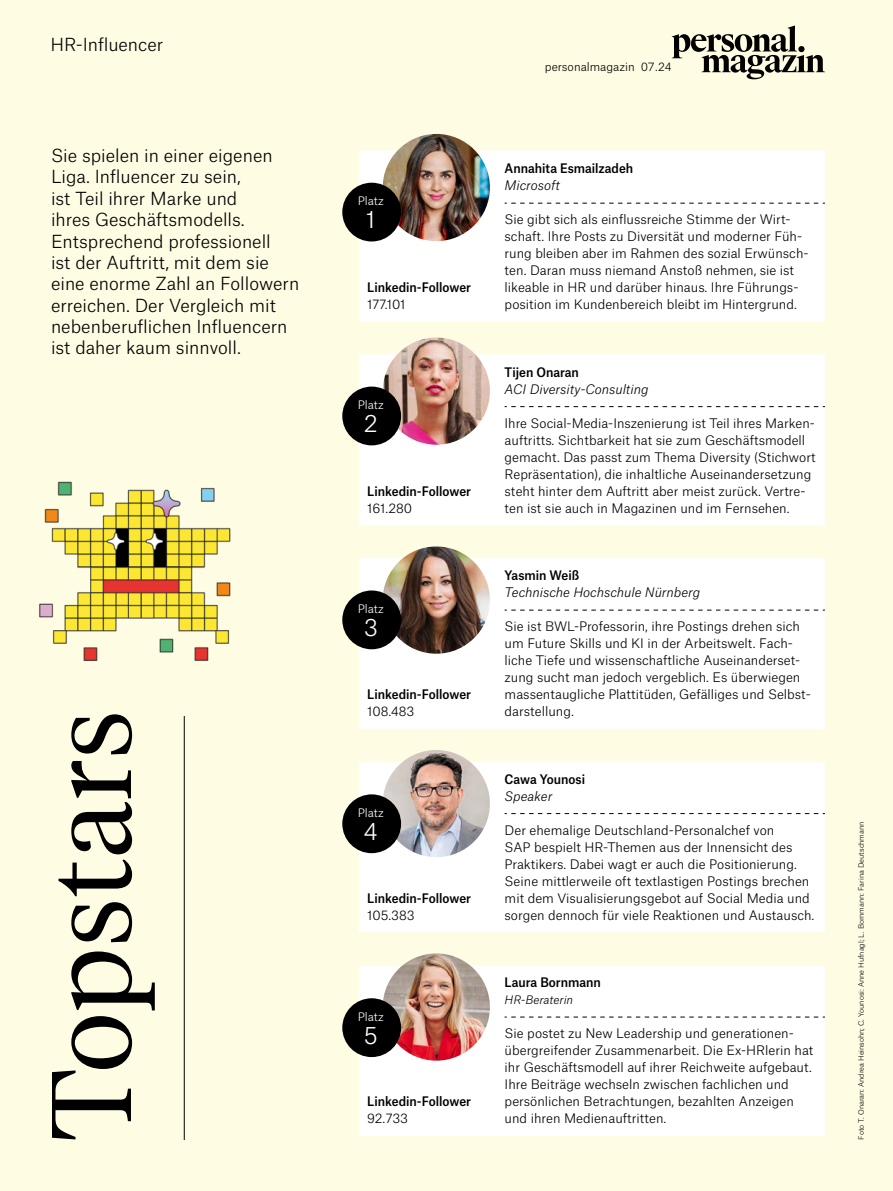
<style>
.page{position:relative;width:893px;height:1191px;background:#fffce4}
.page>*{position:absolute;margin:0;border:0;box-sizing:border-box;transform-origin:0 0}
.t1{font:300 112.5px "Tiempos Headline";letter-spacing:.015em;color:#000}
.t2{font:300 22.8px "Atlas Grotesk";color:#fff}
.t3{font:300 17.25px/21.3px "Atlas Grotesk";color:#000}
.t4{font:300 12.6px/17px "Atlas Grotesk";color:#000}
.t5{font:500 12.6px "Atlas Grotesk";color:#000;scale:.93 1}
.t6{font:italic 300 12.6px "Atlas Grotesk";color:#000}
.t7{font:300 11.25px "Atlas Grotesk";letter-spacing:-.005em;color:#fff}
.t8{font:300 11.25px "Atlas Grotesk";color:#000}
.t9{font:italic 300 11.25px "Atlas Grotesk";color:#000}
.t10{font:300 7.05px "Atlas Grotesk";color:#000}
</style>
<div class="page">
<div style="left:359px;top:150px;width:466px;height:172px;background:#fff"></div>
<svg style="left:505px;top:203px;width:320px;height:1px"></svg>
<img style="left:383px;top:134px;width:107px;height:107px;border-radius:54px">
<div style="left:342px;top:183px;width:59px;height:58px;background:#000;border-radius:50%"></div>
<div style="left:359px;top:558px;width:466px;height:171px;background:#fff"></div>
<svg style="left:505px;top:610px;width:320px;height:1px"></svg>
<img style="left:383px;top:546px;width:107px;height:107px;border-radius:54px">
<div style="left:342px;top:590px;width:59px;height:59px;background:#000;border-radius:50%"></div>
<div style="left:359px;top:354px;width:466px;height:171px;background:#fff"></div>
<svg style="left:505px;top:406px;width:320px;height:1px"></svg>
<img style="left:383px;top:337px;width:107px;height:108px;border-radius:54px">
<div style="left:342px;top:386px;width:59px;height:59px;background:#000;border-radius:50%"></div>
<div style="left:359px;top:762px;width:466px;height:170px;background:#fff"></div>
<svg style="left:505px;top:813px;width:320px;height:1px"></svg>
<img style="left:383px;top:750px;width:107px;height:107px;border-radius:54px">
<div style="left:342px;top:794px;width:59px;height:59px;background:#000;border-radius:50%"></div>
<div style="left:359px;top:966px;width:466px;height:169px;background:#fff"></div>
<svg style="left:505px;top:1016px;width:320px;height:1px"></svg>
<img style="left:383px;top:953px;width:107px;height:107px;border-radius:54px">
<div style="left:342px;top:998px;width:59px;height:59px;background:#000;border-radius:50%"></div>
<hr style="left:184px;top:716px;width:1px;height:424px;background:#000">
<img style="left:39px;top:481px;width:192px;height:180px">
<svg style="left:672px;top:26px;width:153px;height:53px"></svg>
<h3 class="t3" style="left:51px;top:32px;width:114px">HR-Influencer</h3>
<p class="t3" style="left:51px;top:143px;width:250px">Sie spielen in einer eigenen<br>Liga. Influencer zu sein,<br>ist Teil ihrer Marke und<br>ihres Geschäftsmodells.<br>Entsprechend professionell<br>ist der Auftritt, mit dem sie eine enorme Zahl an Followern erreichen. Der Vergleich mit nebenberuflichen Influencern ist daher kaum sinnvoll.</p>
<h1 class="t1" style="left:15px;top:1141px;width:432px;rotate:-90deg">Topstars</h1>
<p class="t8" style="left:545px;top:58px;width:128px">personalmagazin 07.24</p>
<p class="t7" style="left:358px;top:192px;width:28px">Platz</p>
<h2 class="t2" style="left:366px;top:202px;width:11px">1</h2>
<p class="t5" style="left:367px;top:277px;width:113px">Linkedin-Follower</p>
<p class="t4" style="left:367px;top:294px;width:40px">177.101</p>
<p class="t7" style="left:358px;top:396px;width:28px">Platz</p>
<h2 class="t2" style="left:364px;top:405px;width:15px">2</h2>
<p class="t5" style="left:367px;top:480px;width:113px">Linkedin-Follower</p>
<p class="t4" style="left:367px;top:498px;width:46px">161.280</p>
<p class="t7" style="left:358px;top:599px;width:28px">Platz</p>
<h2 class="t2" style="left:364px;top:609px;width:16px">3</h2>
<p class="t5" style="left:367px;top:684px;width:113px">Linkedin-Follower</p>
<p class="t4" style="left:367px;top:701px;width:49px">108.483</p>
<p class="t7" style="left:358px;top:803px;width:28px">Platz</p>
<h2 class="t2" style="left:364px;top:813px;width:15px">4</h2>
<p class="t5" style="left:367px;top:887px;width:113px">Linkedin-Follower</p>
<p class="t4" style="left:367px;top:905px;width:49px">105.383</p>
<p class="t7" style="left:358px;top:1007px;width:28px">Platz</p>
<h2 class="t2" style="left:364px;top:1017px;width:16px">5</h2>
<p class="t5" style="left:367px;top:1091px;width:113px">Linkedin-Follower</p>
<p class="t4" style="left:367px;top:1108px;width:42px">92.733</p>
<p class="t5" style="left:505px;top:158px;width:140px">Annahita Esmailzadeh</p>
<p class="t6" style="left:505px;top:176px;width:57px">Microsoft</p>
<p class="t4" style="left:505px;top:210px;width:305px">Sie gibt sich als einflussreiche Stimme der Wirt&shy;schaft. Ihre Posts zu Diversität und moderner Füh&shy;rung bleiben aber im Rahmen des sozial Erwünsch&shy;ten. Daran muss niemand Anstoß nehmen, sie ist likeable in HR und darüber hinaus. Ihre Führungs&shy;position im Kundenbereich bleibt im Hintergrund.</p>
<p class="t5" style="left:505px;top:362px;width:81px">Tijen Onaran</p>
<p class="t6" style="left:505px;top:379px;width:145px">ACI Diversity-Consulting</p>
<p class="t4" style="left:505px;top:413px;width:313px">Ihre Social-Media-Inszenierung ist Teil ihres Marken&shy;auftritts. Sichtbarkeit hat sie zum Geschäftsmodell gemacht. Das passt zum Thema Diversity (Stichwort Repräsentation), die inhaltliche Auseinandersetzung steht hinter dem Auftritt aber meist zurück. Vertre&shy;ten ist sie auch in Magazinen und im Fernsehen.</p>
<p class="t5" style="left:505px;top:565px;width:82px">Yasmin Weiß</p>
<p class="t6" style="left:505px;top:582px;width:197px">Technische Hochschule Nürnberg</p>
<p class="t4" style="left:505px;top:617px;width:308px">Sie ist BWL-Professorin, ihre Postings drehen sich um Future Skills und KI in der Arbeitswelt. Fach&shy;liche Tiefe und wissenschaftliche Auseinanderset&shy;zung sucht man jedoch vergeblich. Es überwiegen massentaugliche Plattitüden, Gefälliges und Selbst&shy;darstellung.</p>
<p class="t5" style="left:505px;top:768px;width:88px">Cawa Younosi</p>
<p class="t6" style="left:505px;top:786px;width:49px">Speaker</p>
<p class="t4" style="left:505px;top:820px;width:311px">Der ehemalige Deutschland-Personalchef von<br>SAP bespielt HR-Themen aus der Innensicht des Praktikers. Dabei wagt er auch die Positionierung.<br>Seine mittlerweile oft textlastigen Postings brechen mit dem Visualisierungsgebot auf Social Media und sorgen dennoch für viele Reaktionen und Austausch.</p>
<p class="t5" style="left:505px;top:972px;width:105px">Laura Bornmann</p>
<p class="t9" style="left:505px;top:991px;width:70px">HR-Beraterin</p>
<p class="t4" style="left:505px;top:1023px;width:310px">Sie postet zu New Leadership und generationen&shy;übergreifender Zusammenarbeit. Die Ex-HRlerin hat ihr Geschäftsmodell auf ihrer Reichweite aufgebaut.<br>Ihre Beiträge wechseln zwischen fachlichen und persönlichen Betrachtungen, bezahlten Anzeigen und ihren Medienauftritten.</p>
<p class="t10" style="left:856px;top:1139px;width:319px;rotate:-90deg">Foto T. Onaran: Andrea Heinsohn; C. Younosi: Anne Hufnagl; L. Bornmann: Farina Deutschmann</p>
</div>
